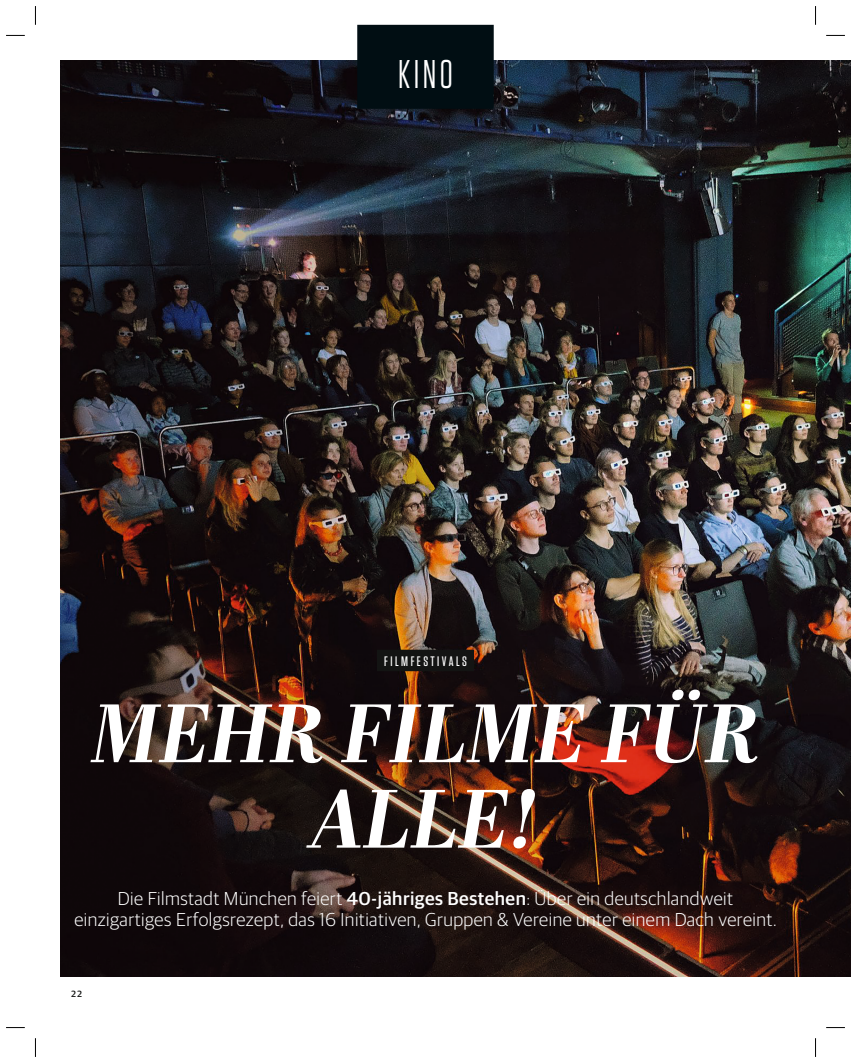
<style>
.page{position:relative;width:851px;height:1063px;background:#fff}
.page>*{position:absolute;margin:0;border:0;box-sizing:border-box;transform-origin:0 0}
.t1{font:italic 700 82.5px/85.5px "Abril Display";color:#fff;text-align:center}
.t2{font:40px "Tungsten";color:#fff;scale:.9 1}
.t3{font:300 18.75px/21.4px "Guardian Sans";letter-spacing:.025em;color:#fff;text-align:center}
.t4{font:500 13.75px "Tungsten";letter-spacing:.18em;color:#fff}
.t5{font:500 8.75px "Guardian Text Sans";color:#131413}
.s1{font-weight:500}
</style>
<div class="page">
<img style="left:60px;top:60px;width:790px;height:916px">
<div style="left:377px;top:650px;width:97px;height:21px;background:#131413"></div>
<div style="left:357px;top:25px;width:136px;height:84px;background:#010e13"></div>
<svg style="left:6px;top:35px;width:19px;height:1px"></svg>
<svg style="left:826px;top:35px;width:18px;height:1px"></svg>
<svg style="left:6px;top:1027px;width:19px;height:1px"></svg>
<svg style="left:826px;top:1027px;width:18px;height:1px"></svg>
<svg style="left:35px;top:6px;width:1px;height:19px"></svg>
<svg style="left:35px;top:1038px;width:1px;height:19px"></svg>
<svg style="left:815px;top:6px;width:1px;height:19px"></svg>
<svg style="left:815px;top:1038px;width:1px;height:19px"></svg>
<h2 class="t2" style="left:398px;top:54px;width:63px">KINO</h2>
<p class="t4" style="left:384px;top:654px;width:84px">FILMFESTIVALS</p>
<h1 class="t1" style="left:91px;top:685px;width:670px">MEHR FILME FÜR<br>ALLE!</h1>
<p class="t3" style="left:74px;top:886px;width:703px">Die Filmstadt München feiert <span class="s1">40-jähriges Bestehen</span>: Über ein deutschlandweit einzigartiges Erfolgsrezept, das 16 Initiativen, Gruppen &amp; Vereine unter einem Dach vereint.</p>
<p class="t5" style="left:71px;top:987px;width:13px">22</p>
</div>
